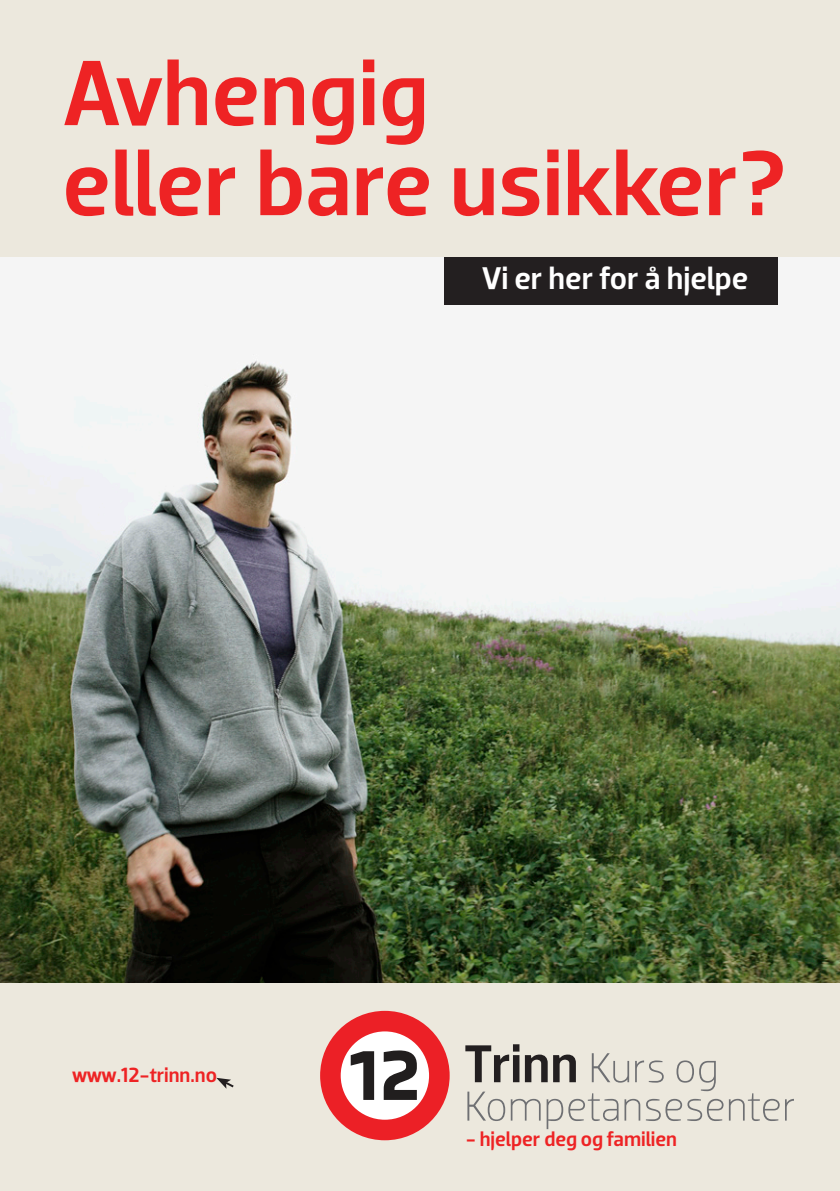
<style>
.page{position:relative;width:840px;height:1191px;background:#fff}
.page>*{position:absolute;margin:0;border:0;box-sizing:border-box;transform-origin:0 0}
.t1{font:500 93.8px "Dobra";letter-spacing:-.005em;color:#ee2324}
.t2{font:500 32px "Dobra";letter-spacing:-.005em;color:#fff}
.t3{font:500 20.8px "Dobra";color:#ee2324}
</style>
<div class="page">
<div style="left:0;top:0;width:839px;height:1191px;background:#ece8dd"></div>
<img style="left:0;top:257px;width:839px;height:725px">
<div style="left:444px;top:257px;width:333px;height:47px;background:#231f20"></div>
<svg style="left:216px;top:1077px;width:18px;height:12px"></svg>
<svg style="left:465px;top:1044px;width:328px;height:85px"></svg>
<div style="left:320px;top:1010px;width:129px;height:130px;background:#ec2026;border-radius:50%"></div>
<div style="left:340px;top:1031px;width:89px;height:88px;background:#fff;border-radius:50%"></div>
<svg style="left:350px;top:1051px;width:24px;height:49px"></svg>
<svg style="left:383px;top:1050px;width:33px;height:50px"></svg>
<p class="t1" style="left:62px;top:38px;width:367px">Avhengig</p>
<p class="t1" style="left:62px;top:128px;width:725px">eller bare usikker?</p>
<p class="t2" style="left:481px;top:259px;width:268px">Vi er her for å hjelpe</p>
<p class="t3" style="left:72px;top:1062px;width:146px">www.12-trinn.no</p>
<p class="t3" style="left:465px;top:1126px;width:213px">- hjelper deg og familien</p>
</div>
